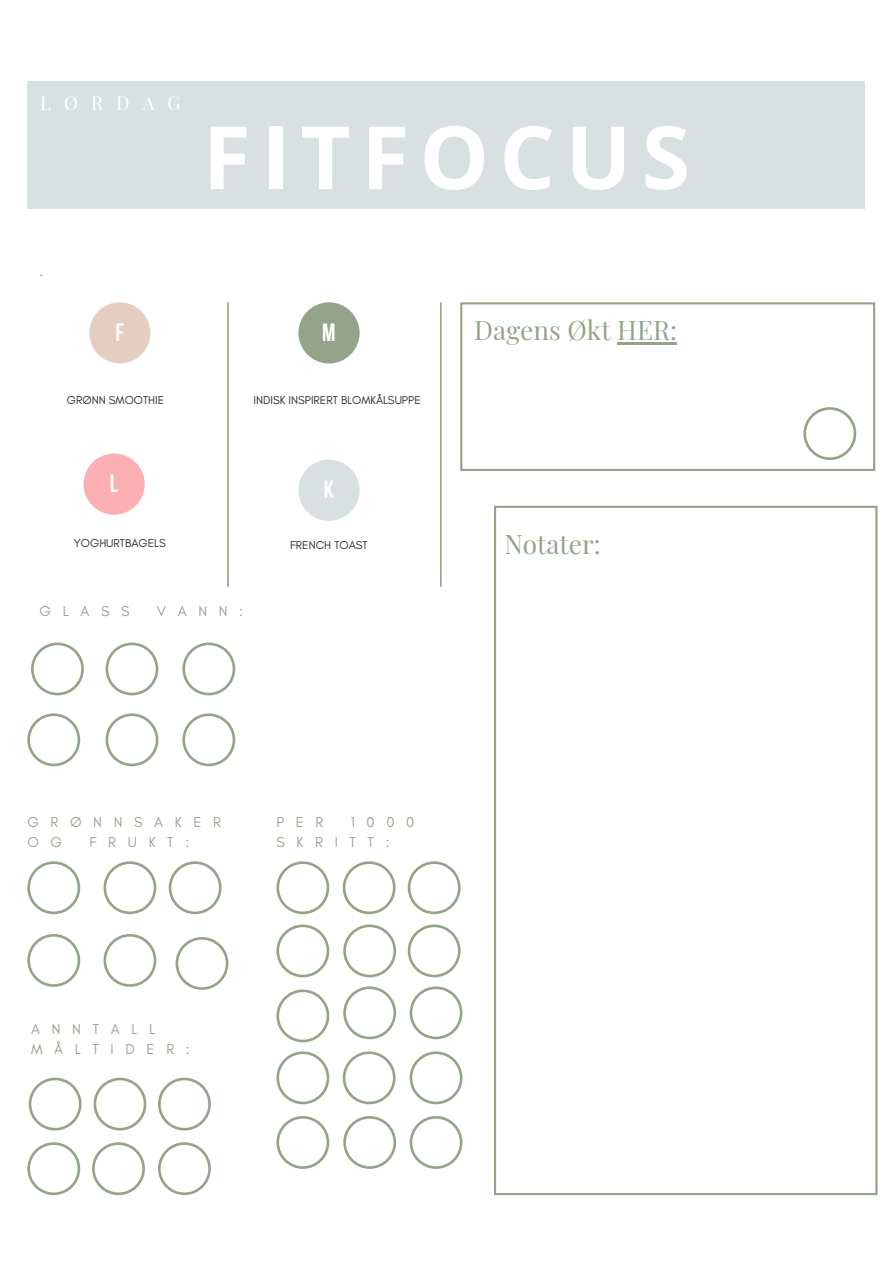
<style>
.page{position:relative;width:893px;height:1264px;background:#fff}
.page>*{position:absolute;margin:0;border:0;box-sizing:border-box;transform-origin:0 0}
.t1{font:700 87.45px "Open Sans";letter-spacing:.12em;color:#fff}
.t2{font:26.25px "Playfair Display";color:#94a48a}
.t3{font:700 24.9px "Bebas Neue";color:#fff}
.t4{font:18.6px "Playfair Display";letter-spacing:.7em;color:#fff}
.t5{font:14.55px/19.6px "Glacial Indifference";letter-spacing:.8em;color:#94a48a}
.t6{font:14.55px "Playfair Display";color:#94a48a}
.t7{font:11.7px "Glacial Indifference";color:#2d2a26}
</style>
<div class="page">
<div style="left:27px;top:81px;width:838px;height:127px;background:#d8e0e1"></div>
<div style="left:89px;top:302px;width:61px;height:61px;background:#e4cec1;border-radius:50%"></div>
<div style="left:83px;top:453px;width:62px;height:61px;background:#fcb0b3;border-radius:50%"></div>
<div style="left:298px;top:302px;width:61px;height:61px;background:#94a48a;border-radius:50%"></div>
<div style="left:298px;top:459px;width:61px;height:62px;background:#d8e0e1;border-radius:50%"></div>
<svg style="left:227px;top:302px;width:2px;height:285px"></svg>
<svg style="left:440px;top:302px;width:1px;height:285px"></svg>
<svg style="left:460px;top:302px;width:415px;height:169px"></svg>
<svg style="left:31px;top:642px;width:53px;height:53px"></svg>
<svg style="left:27px;top:713px;width:53px;height:53px"></svg>
<svg style="left:105px;top:642px;width:53px;height:53px"></svg>
<svg style="left:105px;top:713px;width:53px;height:53px"></svg>
<svg style="left:182px;top:642px;width:53px;height:53px"></svg>
<svg style="left:182px;top:713px;width:53px;height:53px"></svg>
<svg style="left:27px;top:861px;width:53px;height:53px"></svg>
<svg style="left:27px;top:934px;width:53px;height:52px"></svg>
<svg style="left:103px;top:861px;width:53px;height:53px"></svg>
<svg style="left:103px;top:934px;width:53px;height:52px"></svg>
<svg style="left:169px;top:861px;width:52px;height:53px"></svg>
<svg style="left:175px;top:937px;width:53px;height:52px"></svg>
<svg style="left:803px;top:407px;width:53px;height:53px"></svg>
<hr style="left:617px;top:342px;width:60px;height:2px;background:#94a48a">
<svg style="left:29px;top:1077px;width:53px;height:53px"></svg>
<svg style="left:93px;top:1077px;width:53px;height:53px"></svg>
<svg style="left:158px;top:1077px;width:53px;height:53px"></svg>
<svg style="left:27px;top:1142px;width:53px;height:53px"></svg>
<svg style="left:92px;top:1142px;width:53px;height:53px"></svg>
<svg style="left:158px;top:1142px;width:53px;height:53px"></svg>
<svg style="left:276px;top:861px;width:53px;height:53px"></svg>
<svg style="left:343px;top:861px;width:52px;height:53px"></svg>
<svg style="left:408px;top:861px;width:52px;height:53px"></svg>
<svg style="left:276px;top:924px;width:53px;height:53px"></svg>
<svg style="left:343px;top:924px;width:53px;height:53px"></svg>
<svg style="left:408px;top:924px;width:52px;height:53px"></svg>
<svg style="left:276px;top:989px;width:53px;height:53px"></svg>
<svg style="left:343px;top:986px;width:53px;height:53px"></svg>
<svg style="left:409px;top:986px;width:53px;height:53px"></svg>
<svg style="left:276px;top:1051px;width:53px;height:53px"></svg>
<svg style="left:343px;top:1051px;width:52px;height:53px"></svg>
<svg style="left:409px;top:1051px;width:53px;height:53px"></svg>
<svg style="left:276px;top:1116px;width:53px;height:52px"></svg>
<svg style="left:343px;top:1116px;width:53px;height:52px"></svg>
<svg style="left:409px;top:1116px;width:53px;height:52px"></svg>
<svg style="left:494px;top:506px;width:383px;height:689px"></svg>
<h3 class="t4" style="left:40px;top:90px;width:142px">LØRDAG</h3>
<h1 class="t1" style="left:203px;top:96px;width:488px">FITFOCUS</h1>
<p class="t6" style="left:40px;top:260px;width:5px">.</p>
<h3 class="t3" style="left:115px;top:322px;width:10px">F</h3>
<p class="t7" style="left:67px;top:393px;width:99px">GRØNN SMOOTHIE</p>
<h3 class="t3" style="left:110px;top:473px;width:10px">L</h3>
<p class="t7" style="left:74px;top:536px;width:93px">YOGHURTBAGELS</p>
<h3 class="t3" style="left:322px;top:322px;width:15px">M</h3>
<p class="t7" style="left:253px;top:393px;width:169px">INDISK INSPIRERT BLOMKÅLSUPPE</p>
<h3 class="t3" style="left:324px;top:479px;width:12px">k</h3>
<p class="t7" style="left:290px;top:537px;width:79px">FRENCH TOAST</p>
<h2 class="t2" style="left:474px;top:312px;width:204px">Dagens Økt HER:</h2>
<h2 class="t2" style="left:504px;top:525px;width:98px">Notater:</h2>
<p class="t5" style="left:40px;top:601px;width:91px">GLASS</p>
<p class="t5" style="left:157px;top:601px;width:88px">VANN:</p>
<p class="t5" style="left:27px;top:812px;width:195px">GRØNNSAKER<br>O G</p>
<p class="t5" style="left:89px;top:831px;width:101px">FRUKT:</p>
<p class="t5" style="left:276px;top:812px;width:139px;text-indent:74px">1000<br>SKRITT:</p>
<p class="t5" style="left:276px;top:812px;width:49px">PER</p>
<p class="t5" style="left:31px;top:1018px;width:160px">ANNTALL<br>MÅLTIDER:</p>
</div>
